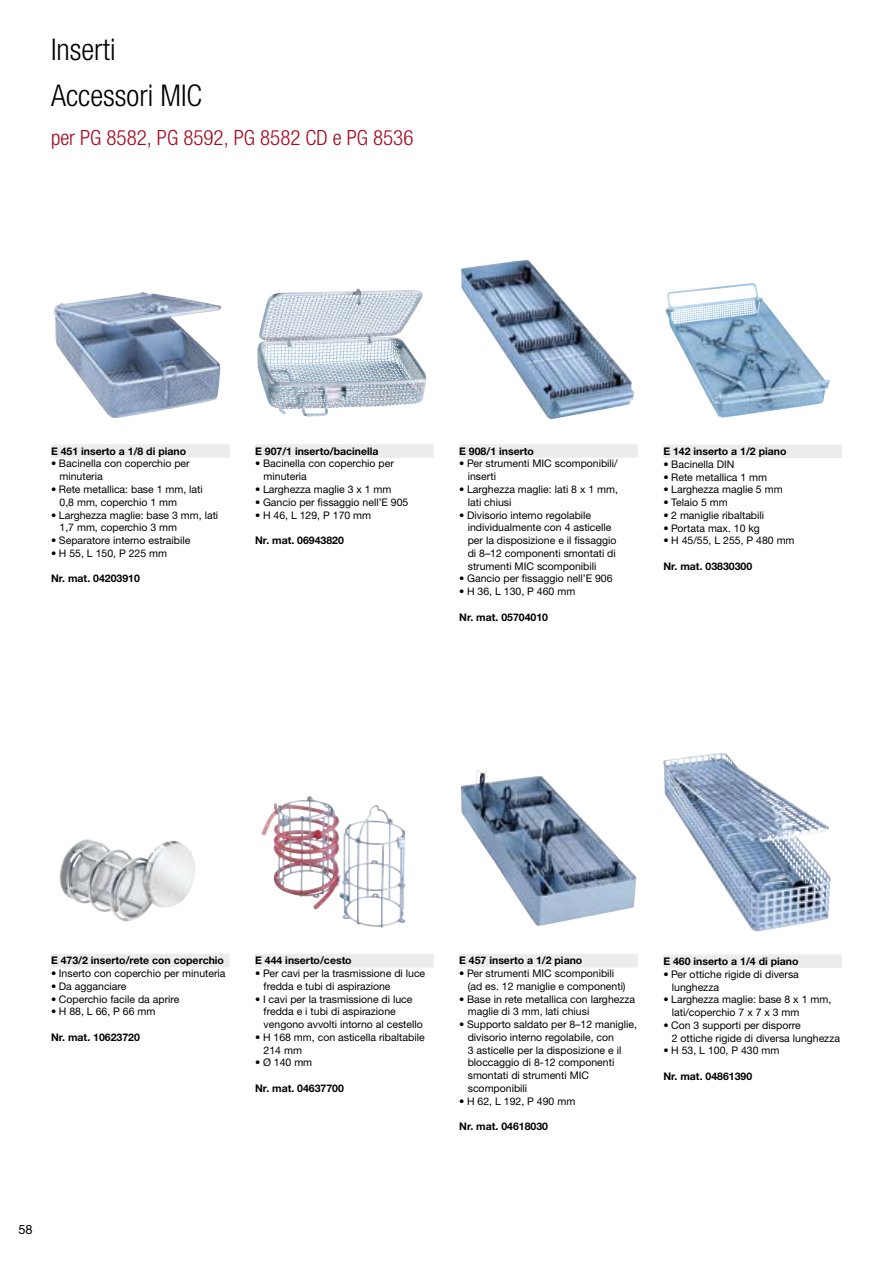
<style>
.page{position:relative;width:893px;height:1263px;background:#fff}
.page>*{position:absolute;margin:0;border:0;box-sizing:border-box;transform-origin:0 0}
.t1{font:300 condensed 30px/46.8px "Helvetica Neue LTW1 G";color:#000}
.t2{font:300 condensed 21px "Helvetica Neue LTW1 G";color:#a6081d}
.t3{font:12.75px "Helvetica Neue LTW1 G";color:#000}
.t4{font:10.5px/12.8px "Helvetica Neue LTW1 G";color:#000}
.t5{font:700 10.5px "Helvetica Neue LTW1 G";color:#000}
</style>
<div class="page">
<img style="left:257px;top:290px;width:159px;height:127px">
<div style="left:255px;top:444px;width:179px;height:14px;background:#ececed"></div>
<img style="left:461px;top:260px;width:173px;height:159px">
<div style="left:459px;top:444px;width:179px;height:14px;background:#ececed"></div>
<img style="left:53px;top:292px;width:168px;height:126px">
<div style="left:51px;top:444px;width:179px;height:14px;background:#ececed"></div>
<img style="left:59px;top:839px;width:136px;height:83px">
<img style="left:261px;top:796px;width:80px;height:113px">
<div style="left:255px;top:954px;width:179px;height:13px;background:#ececed"></div>
<img style="left:665px;top:283px;width:166px;height:135px">
<div style="left:663px;top:445px;width:179px;height:13px;background:#ececed"></div>
<div style="left:51px;top:954px;width:179px;height:13px;background:#ececed"></div>
<img style="left:461px;top:770px;width:175px;height:156px">
<div style="left:459px;top:954px;width:179px;height:13px;background:#ececed"></div>
<img style="left:663px;top:753px;width:168px;height:178px">
<div style="left:663px;top:954px;width:179px;height:14px;background:#ececed"></div>
<h1 class="t1" style="left:51px;top:26px;width:153px">Inserti<br>Accessori MIC</h1>
<h2 class="t2" style="left:51px;top:125px;width:364px">per PG 8582, PG 8592, PG 8582 CD e PG 8536</h2>
<p class="t5" style="left:51px;top:444px;width:137px">E 451 inserto a 1/8 di piano</p>
<p class="t4" style="left:60px;top:457px;width:132px;text-indent:-9px">• Bacinella con coperchio per minuteria</p>
<p class="t4" style="left:60px;top:483px;width:145px;text-indent:-9px">• Rete metallica: base 1 mm, lati<br>0,8 mm, coperchio 1 mm</p>
<p class="t4" style="left:60px;top:508px;width:160px;text-indent:-9px">• Larghezza maglie: base 3 mm, lati<br>1,7 mm, coperchio 3 mm</p>
<p class="t4" style="left:51px;top:534px;width:141px">• Separatore interno estraibile</p>
<p class="t4" style="left:51px;top:547px;width:118px">• H 55, L 150, P 225 mm</p>
<p class="t5" style="left:51px;top:572px;width:90px">Nr. mat. 04203910</p>
<p class="t5" style="left:255px;top:444px;width:125px">E 907/1 inserto/bacinella</p>
<p class="t4" style="left:264px;top:457px;width:132px;text-indent:-9px">• Bacinella con coperchio per minuteria</p>
<p class="t4" style="left:255px;top:483px;width:138px">• Larghezza maglie 3 x 1 mm</p>
<p class="t4" style="left:255px;top:496px;width:155px">• Gancio per fissaggio nell’E 905</p>
<p class="t4" style="left:255px;top:508px;width:118px">• H 46, L 129, P 170 mm</p>
<p class="t5" style="left:255px;top:534px;width:90px">Nr. mat. 06943820</p>
<p class="t5" style="left:459px;top:444px;width:76px">E 908/1 inserto</p>
<p class="t4" style="left:468px;top:457px;width:152px;text-indent:-9px">• Per strumenti MIC scomponibili/ inserti</p>
<p class="t4" style="left:468px;top:483px;width:152px;text-indent:-9px">• Larghezza maglie: lati 8 x 1 mm, lati chiusi</p>
<p class="t4" style="left:468px;top:508px;width:150px;text-indent:-9px">• Divisorio interno regolabile individualmente con 4 asticelle per la disposizione e il fissaggio di 8–12 componenti smontati di strumenti MIC scomponibili</p>
<p class="t4" style="left:459px;top:572px;width:155px">• Gancio per fissaggio nell’E 906</p>
<p class="t4" style="left:459px;top:585px;width:118px">• H 36, L 130, P 460 mm</p>
<p class="t5" style="left:459px;top:610px;width:90px">Nr. mat. 05704010</p>
<p class="t5" style="left:663px;top:445px;width:125px">E 142 inserto a 1/2 piano</p>
<p class="t4" style="left:663px;top:458px;width:73px">• Bacinella DIN</p>
<p class="t4" style="left:663px;top:470px;width:105px">• Rete metallica 1 mm</p>
<p class="t4" style="left:663px;top:483px;width:121px">• Larghezza maglie 5 mm</p>
<p class="t4" style="left:663px;top:496px;width:66px">• Telaio 5 mm</p>
<p class="t4" style="left:663px;top:509px;width:102px">• 2 maniglie ribaltabili</p>
<p class="t4" style="left:663px;top:521px;width:98px">• Portata max. 10 kg</p>
<p class="t4" style="left:663px;top:534px;width:133px">• H 45/55, L 255, P 480 mm</p>
<p class="t5" style="left:663px;top:560px;width:90px">Nr. mat. 03830300</p>
<p class="t5" style="left:51px;top:954px;width:175px">E 473/2 inserto/rete con coperchio</p>
<p class="t4" style="left:51px;top:967px;width:176px">• Inserto con coperchio per minuteria</p>
<p class="t4" style="left:51px;top:980px;width:77px">• Da agganciare</p>
<p class="t4" style="left:51px;top:992px;width:130px">• Coperchio facile da aprire</p>
<p class="t4" style="left:51px;top:1005px;width:106px">• H 88, L 66, P 66 mm</p>
<p class="t5" style="left:51px;top:1031px;width:90px">Nr. mat. 10623720</p>
<p class="t5" style="left:255px;top:954px;width:98px">E 444 inserto/cesto</p>
<p class="t4" style="left:264px;top:967px;width:163px;text-indent:-9px">• Per cavi per la trasmissione di luce fredda e tubi di aspirazione</p>
<p class="t4" style="left:264px;top:992px;width:161px;text-indent:-9px">• I cavi per la trasmissione di luce fredda e i tubi di aspirazione vengono avvolti intorno al cestello</p>
<p class="t4" style="left:264px;top:1031px;width:162px;text-indent:-9px">• H 168 mm, con asticella ribaltabile<br>214 mm</p>
<p class="t4" style="left:255px;top:1056px;width:59px">• Ø 140 mm</p>
<p class="t5" style="left:255px;top:1082px;width:90px">Nr. mat. 04637700</p>
<p class="t5" style="left:459px;top:954px;width:125px">E 457 inserto a 1/2 piano</p>
<p class="t4" style="left:468px;top:967px;width:159px;text-indent:-9px">• Per strumenti MIC scomponibili (ad es. 12 maniglie e componenti)</p>
<p class="t4" style="left:468px;top:992px;width:169px;text-indent:-9px">• Base in rete metallica con larghezza maglie di 3 mm, lati chiusi</p>
<p class="t4" style="left:468px;top:1018px;width:171px;text-indent:-9px">• Supporto saldato per 8–12 maniglie, divisorio interno regolabile, con<br>3 asticelle per la disposizione e il bloccaggio di 8-12 componenti smontati di strumenti MIC scomponibili</p>
<p class="t4" style="left:459px;top:1094px;width:118px">• H 62, L 192, P 490 mm</p>
<p class="t5" style="left:459px;top:1120px;width:90px">Nr. mat. 04618030</p>
<p class="t5" style="left:663px;top:955px;width:137px">E 460 inserto a 1/4 di piano</p>
<p class="t4" style="left:672px;top:967px;width:129px;text-indent:-9px">• Per ottiche rigide di diversa lunghezza</p>
<p class="t4" style="left:672px;top:993px;width:161px;text-indent:-9px">• Larghezza maglie: base 8 x 1 mm, lati/coperchio 7 x 7 x 3 mm</p>
<p class="t4" style="left:672px;top:1019px;width:170px;text-indent:-9px">• Con 3 supporti per disporre<br>2 ottiche rigide di diversa lunghezza</p>
<p class="t4" style="left:663px;top:1044px;width:118px">• H 53, L 100, P 430 mm</p>
<p class="t5" style="left:663px;top:1070px;width:90px">Nr. mat. 04861390</p>
<p class="t3" style="left:18px;top:1221px;width:16px">58</p>
</div>
